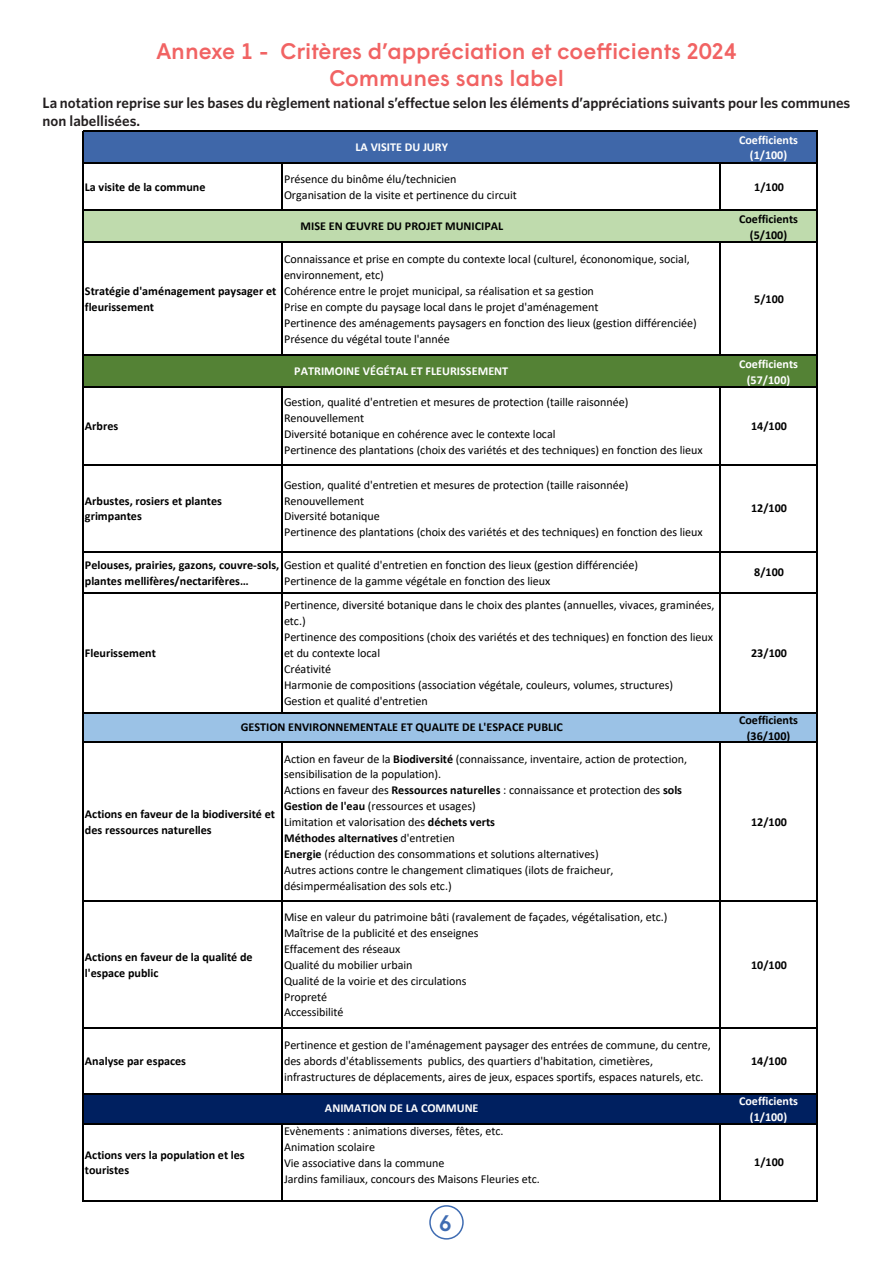
<style>
.page{position:relative;width:893px;height:1263px;background:#fff}
.page>*{position:absolute;margin:0;border:0;box-sizing:border-box;transform-origin:0 0}
.t1{font:500 22.5px "Wigrum";color:#f16363}
.t2{font:500 22.5px "Wigrum";color:#3f6cb2}
.t3{font:600 15px/18px "Whitney";color:#231f20}
.t4{font:12.15px/15.9px "Calibri";letter-spacing:-.005em;color:#000}
.t5{font:700 12.15px/15.9px "Calibri";color:#000}
.t6{font:700 12.15px/15.9px "Calibri";color:#fff;text-align:center}
.s1{font-weight:400}
.s2{font-weight:700}
</style>
<div class="page">
<div style="left:83px;top:132px;width:734px;height:31px;background:#3f67a9"></div>
<div style="left:83px;top:210px;width:734px;height:32px;background:#bfdbad"></div>
<div style="left:83px;top:355px;width:734px;height:33px;background:#548235"></div>
<div style="left:83px;top:713px;width:734px;height:30px;background:#9bc2e6"></div>
<div style="left:83px;top:1094px;width:734px;height:30px;background:#002060"></div>
<hr style="left:281px;top:164px;width:1px;height:47px;background:#000">
<hr style="left:719px;top:164px;width:1px;height:47px;background:#000">
<hr style="left:281px;top:243px;width:1px;height:113px;background:#000">
<hr style="left:719px;top:243px;width:1px;height:113px;background:#000">
<hr style="left:281px;top:388px;width:1px;height:325px;background:#000">
<hr style="left:719px;top:388px;width:1px;height:325px;background:#000">
<hr style="left:281px;top:743px;width:1px;height:352px;background:#000">
<hr style="left:719px;top:743px;width:1px;height:352px;background:#000">
<hr style="left:82px;top:131px;width:1px;height:1070px;background:#000">
<hr style="left:816px;top:132px;width:1px;height:1069px;background:#000">
<hr style="left:281px;top:1124px;width:1px;height:77px;background:#000">
<hr style="left:719px;top:1124px;width:1px;height:77px;background:#000">
<hr style="left:83px;top:131px;width:734px;height:1px;background:#000">
<hr style="left:83px;top:163px;width:734px;height:1px;background:#000">
<hr style="left:83px;top:210px;width:734px;height:1px;background:#000">
<hr style="left:83px;top:242px;width:734px;height:1px;background:#000">
<hr style="left:83px;top:355px;width:734px;height:1px;background:#000">
<hr style="left:83px;top:387px;width:734px;height:1px;background:#000">
<hr style="left:83px;top:464px;width:734px;height:1px;background:#000">
<hr style="left:83px;top:551px;width:734px;height:2px;background:#000">
<hr style="left:83px;top:592px;width:734px;height:1px;background:#000">
<hr style="left:83px;top:712px;width:734px;height:1px;background:#000">
<hr style="left:83px;top:742px;width:734px;height:1px;background:#000">
<hr style="left:83px;top:900px;width:734px;height:2px;background:#000">
<hr style="left:83px;top:1027px;width:734px;height:1px;background:#000">
<hr style="left:83px;top:1093px;width:734px;height:2px;background:#000">
<hr style="left:83px;top:1123px;width:734px;height:1px;background:#000">
<hr style="left:83px;top:1200px;width:734px;height:1px;background:#000">
<div style="left:429px;top:1205px;width:35px;height:34px;border:2px solid #3f6cb2;border-radius:50%"></div>
<p class="t1" style="left:156px;top:34px;width:582px">Annexe 1 - Critères d’appréciation et coefficients 2024</p>
<p class="t1" style="left:329px;top:61px;width:236px">Communes sans label</p>
<p class="t3" style="left:43px;top:93px;width:809px">La notation reprise sur les bases du règlement national s’effectue selon les éléments d’appréciations suivants pour les communes non labellisées.</p>
<p class="t6" style="left:355px;top:138px;width:94px">LA VISITE DU JURY</p>
<p class="t6" style="left:739px;top:131px;width:60px">Coefficients (1/100)</p>
<p class="t5" style="left:85px;top:179px;width:122px">La visite de la commune</p>
<p class="t4" style="left:284px;top:171px;width:234px">Présence du binôme élu/technicien<br>Organisation de la visite et pertinence du circuit</p>
<p class="t5" style="left:754px;top:179px;width:31px">1/100</p>
<p class="t5" style="left:739px;top:210px;width:60px;text-align:center">Coefficients (5/100)</p>
<p class="t5" style="left:300px;top:218px;width:204px">MISE EN ŒUVRE DU PROJET MUNICIPAL</p>
<p class="t5" style="left:85px;top:283px;width:193px">Stratégie d'aménagement paysager et fleurissement</p>
<p class="t4" style="left:284px;top:251px;width:414px">Connaissance et prise en compte du contexte local (culturel, écononomique, social, environnement, etc)<br>Cohérence entre le projet municipal, sa réalisation et sa gestion<br>Prise en compte du paysage local dans le projet d'aménagement<br>Pertinence des aménagements paysagers en fonction des lieux (gestion différenciée)<br>Présence du végétal toute l'année</p>
<p class="t6" style="left:294px;top:363px;width:215px">PATRIMOINE VÉGÉTAL ET FLEURISSEMENT</p>
<p class="t5" style="left:85px;top:418px;width:35px">Arbres</p>
<p class="t4" style="left:284px;top:394px;width:420px">Gestion, qualité d'entretien et mesures de protection (taille raisonnée)<br>Renouvellement<br>Diversité botanique en cohérence avec le contexte local<br>Pertinence des plantations (choix des variétés et des techniques) en fonction des lieux</p>
<p class="t5" style="left:85px;top:492px;width:139px">Arbustes, rosiers et plantes grimpantes</p>
<p class="t4" style="left:284px;top:476px;width:420px">Gestion, qualité d'entretien et mesures de protection (taille raisonnée)<br>Renouvellement<br>Diversité botanique<br>Pertinence des plantations (choix des variétés et des techniques) en fonction des lieux</p>
<p class="t5" style="left:85px;top:556px;width:555px">Pelouses, prairies, gazons, couvre-sols, <span class="s1">Gestion et qualité d'entretien en fonction des lieux (gestion différenciée) </span>plantes mellifères/nectarifères…</p>
<p class="t4" style="left:284px;top:572px;width:268px">Pertinence de la gamme végétale en fonction des lieux</p>
<p class="t5" style="left:85px;top:645px;width:72px">Fleurissement</p>
<p class="t4" style="left:284px;top:597px;width:432px">Pertinence, diversité botanique dans le choix des plantes (annuelles, vivaces, graminées, etc.)<br>Pertinence des compositions (choix des variétés et des techniques) en fonction des lieux et du contexte local<br>Créativité<br>Harmonie de compositions (association végétale, couleurs, volumes, structures)<br>Gestion et qualité d'entretien</p>
<p class="t5" style="left:241px;top:719px;width:324px">GESTION ENVIRONNEMENTALE ET QUALITE DE L'ESPACE PUBLIC</p>
<p class="t5" style="left:85px;top:806px;width:192px">Actions en faveur de la biodiversité et des ressources naturelles</p>
<p class="t5" style="left:85px;top:949px;width:169px">Actions en faveur de la qualité de l'espace public</p>
<p class="t4" style="left:284px;top:750px;width:405px">Action en faveur de la <span class="s2">Biodiversité</span> (connaissance, inventaire, action de protection, sensibilisation de la population).<br>Actions en faveur des <span class="s2">Ressources naturelles</span> : connaissance et protection des <span class="s2">sols Gestion de l'eau</span> (ressources et usages)<br>Limitation et valorisation des <span class="s2">déchets verts<br>Méthodes alternatives</span> d'entretien<br><span class="s2">Energie</span> (réduction des consommations et solutions alternatives)<br>Autres actions contre le changement climatiques (ilots de fraicheur, désimperméalisation des sols etc.)</p>
<p class="t4" style="left:284px;top:909px;width:385px">Mise en valeur du patrimoine bâti (ravalement de façades, végétalisation, etc.)<br>Maîtrise de la publicité et des enseignes<br>Effacement des réseaux<br>Qualité du mobilier urbain<br>Qualité de la voirie et des circulations<br>Propreté<br>Accessibilité</p>
<p class="t5" style="left:85px;top:1053px;width:103px">Analyse par espaces</p>
<p class="t5" style="left:85px;top:1146px;width:161px">Actions vers la population et les touristes</p>
<p class="t4" style="left:284px;top:1037px;width:428px">Pertinence et gestion de l'aménagement paysager des entrées de commune, du centre, des abords d'établissements publics, des quartiers d'habitation, cimetières, infrastructures de déplacements, aires de jeux, espaces sportifs, espaces naturels, etc.</p>
<p class="t6" style="left:325px;top:1100px;width:155px">ANIMATION DE LA COMMUNE</p>
<p class="t4" style="left:284px;top:1122px;width:257px">Evènements : animations diverses, fêtes, etc.<br>Animation scolaire<br>Vie associative dans la commune<br>Jardins familiaux, concours des Maisons Fleuries etc.</p>
<p class="t2" style="left:439px;top:1206px;width:14px">6</p>
<p class="t5" style="left:754px;top:291px;width:31px">5/100</p>
<p class="t6" style="left:739px;top:356px;width:60px">Coefficients (57/100)</p>
<p class="t5" style="left:751px;top:418px;width:37px">14/100</p>
<p class="t5" style="left:751px;top:500px;width:37px">12/100</p>
<p class="t5" style="left:754px;top:564px;width:31px">8/100</p>
<p class="t5" style="left:751px;top:645px;width:37px">23/100</p>
<p class="t5" style="left:739px;top:712px;width:60px;text-align:center">Coefficients (36/100)</p>
<p class="t5" style="left:751px;top:814px;width:37px">12/100</p>
<p class="t5" style="left:751px;top:956px;width:37px">10/100</p>
<p class="t5" style="left:751px;top:1053px;width:37px">14/100</p>
<p class="t6" style="left:739px;top:1093px;width:60px">Coefficients (1/100)</p>
<p class="t5" style="left:754px;top:1154px;width:31px">1/100</p>
</div>
